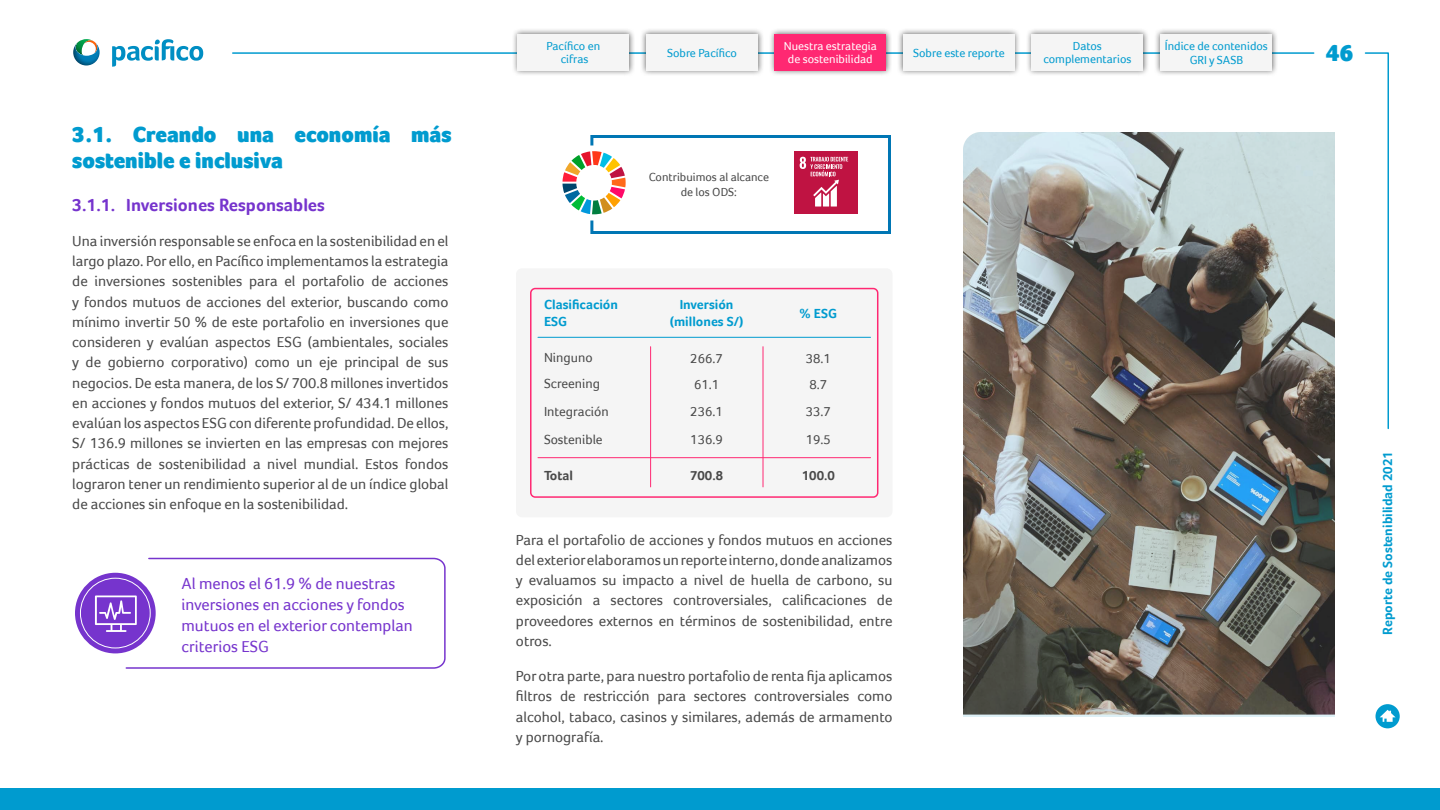
<style>
.page{position:relative;width:1440px;height:810px;background:#fff}
.page>*{position:absolute;margin:0;border:0;box-sizing:border-box;transform-origin:0 0}
.t1{font:900 24px "Foco";color:#009bcf}
.t2{font:900 22.5px/25.5px "Foco";color:#009bcf}
.t3{font:700 18px "Foco";color:#7634cd}
.t4{font:16.5px/21px "Foco";color:#7634cd}
.t5{font:15px/20.2px "Foco";color:#494949;text-align:justify}
.t6{font:13.5px/27.5px "Foco";color:#494949}
.t7{font:700 13.5px/16.5px "Foco";color:#009bcf}
.t8{font:700 13.5px "Foco";color:#494949}
.t9{font:12px/13.5px "Foco";color:#009bcf;text-align:center}
.t10{font:12px/13.5px "Foco";color:#fff;text-align:center}
.t11{font:12px/14.4px "Foco";color:#494949;text-align:center}
</style>
<div class="page">
<svg style="left:1376px;top:704px;width:24px;height:24px"></svg>
<svg style="left:1364px;top:52px;width:25px;height:378px"></svg>
<hr style="left:233px;top:52px;width:1081px;height:2px;background:#009bcf">
<div style="left:512px;top:28px;width:123px;height:48px;background:#000;opacity:.6"></div>
<div style="left:518px;top:34px;width:111px;height:36px;background:#f5f5f5"></div>
<div style="left:769px;top:28px;width:123px;height:48px;background:#000;opacity:.6"></div>
<div style="left:774px;top:34px;width:112px;height:36px;background:#ff2872"></div>
<div style="left:1026px;top:28px;width:123px;height:48px;background:#000;opacity:.6"></div>
<div style="left:1032px;top:34px;width:111px;height:36px;background:#f5f5f5"></div>
<div style="left:640px;top:28px;width:124px;height:48px;background:#000;opacity:.6"></div>
<div style="left:646px;top:34px;width:112px;height:36px;background:#f5f5f5"></div>
<div style="left:897px;top:28px;width:124px;height:48px;background:#000;opacity:.6"></div>
<div style="left:903px;top:34px;width:112px;height:36px;background:#f5f5f5"></div>
<div style="left:1154px;top:28px;width:124px;height:48px;background:#000;opacity:.6"></div>
<div style="left:1160px;top:34px;width:112px;height:36px;background:#f5f5f5"></div>
<div style="left:0;top:789px;width:1440px;height:21px;background:#009bcf"></div>
<img style="left:78px;top:39px;width:8px;height:3px">
<img style="left:84px;top:40px;width:11px;height:2px">
<img style="left:73px;top:42px;width:27px;height:24px">
<svg style="left:112px;top:39px;width:91px;height:28px"></svg>
<div style="left:516px;top:268px;width:376px;height:249px;background:#f5f5f5;border-radius:6px"></div>
<div style="left:530px;top:288px;width:348px;height:210px;border:2px solid #ff2872;border-radius:4px"></div>
<hr style="left:538px;top:337px;width:333px;height:1px;background:#009bcf">
<hr style="left:538px;top:457px;width:333px;height:1px;background:#ff2872">
<hr style="left:650px;top:347px;width:1px;height:140px;background:#ff2872">
<hr style="left:763px;top:347px;width:1px;height:140px;background:#ff2872">
<svg style="left:75px;top:573px;width:81px;height:80px"></svg>
<svg style="left:562px;top:135px;width:329px;height:99px"></svg>
<img style="left:963px;top:132px;width:372px;height:585px">
<svg style="left:95px;top:557px;width:351px;height:112px"></svg>
<h2 class="t2" style="left:72px;top:122px;width:381px">3.1. Creando una economía más sostenible e inclusiva</h2>
<p class="t3" style="left:72px;top:194px;width:254px">3.1.1. Inversiones Responsables</p>
<p class="t5" style="left:72px;top:230px;width:378px">Una inversión responsable se enfoca en la sostenibilidad en el largo plazo. Por ello, en Pacífico implementamos la estrategia de inversiones sostenibles para el portafolio de acciones y fondos mutuos de acciones del exterior, buscando como mínimo invertir 50 % de este portafolio en inversiones que consideren y evalúan aspectos ESG (ambientales, sociales y de gobierno corporativo) como un eje principal de sus negocios. De esta manera, de los S/ 700.8 millones invertidos en acciones y fondos mutuos del exterior, S/ 434.1 millones evalúan los aspectos ESG con diferente profundidad. De ellos, S/ 136.9 millones se invierten en las empresas con mejores prácticas de sostenibilidad a nivel mundial. Estos fondos lograron tener un rendimiento superior al de un índice global de acciones sin enfoque en la sostenibilidad.</p>
<p class="t4" style="left:182px;top:573px;width:233px">Al menos el 61.9 % de nuestras inversiones en acciones y fondos mutuos en el exterior contemplan criterios ESG</p>
<p class="t9" style="left:667px;top:46px;width:71px">Sobre Pacífico</p>
<p class="t9" style="left:913px;top:46px;width:93px">Sobre este reporte</p>
<p class="t9" style="left:1165px;top:39px;width:105px">Índice de contenidos<br>GRI y SASB</p>
<p class="t9" style="left:547px;top:39px;width:55px">Pacífico en cifras</p>
<p class="t10" style="left:784px;top:39px;width:94px">Nuestra estrategia de sostenibilidad</p>
<p class="t9" style="left:1043px;top:39px;width:89px">Datos complementarios</p>
<p class="t11" style="left:649px;top:170px;width:122px">Contribuimos al alcance de los ODS:</p>
<p class="t7" style="left:544px;top:296px;width:76px">Clasificación<br>ESG</p>
<p class="t7" style="left:670px;top:296px;width:75px;text-align:center">Inversión (millones S/)</p>
<p class="t6" style="left:690px;top:345px;width:34px;line-height:26px">266.7<br>61.1</p>
<p class="t6" style="left:690px;top:398px;width:34px">236.1<br>136.9</p>
<p class="t8" style="left:690px;top:467px;width:34px">700.8</p>
<p class="t6" style="left:544px;top:344px;width:57px;line-height:26.2px">Ninguno<br>Screening</p>
<p class="t6" style="left:544px;top:398px;width:66px">Integración<br>Sostenible</p>
<p class="t8" style="left:544px;top:467px;width:31px">Total</p>
<p class="t7" style="left:800px;top:305px;width:39px">% ESG</p>
<p class="t6" style="left:806px;top:345px;width:27px;line-height:26px">38.1<br>8.7</p>
<p class="t6" style="left:806px;top:398px;width:27px">33.7<br>19.5</p>
<p class="t8" style="left:802px;top:467px;width:34px">100.0</p>
<p class="t5" style="left:516px;top:529px;width:378px">Para el portafolio de acciones y fondos mutuos en acciones del exterior elaboramos un reporte interno, donde analizamos y evaluamos su impacto a nivel de huella de carbono, su exposición a sectores controversiales, calificaciones de proveedores externos en términos de sostenibilidad, entre otros.</p>
<p class="t5" style="left:516px;top:666px;width:378px">Por otra parte, para nuestro portafolio de renta fija aplicamos filtros de restricción para sectores controversiales como alcohol, tabaco, casinos y similares, además de armamento y pornografía.</p>
<h1 class="t1" style="left:1325px;top:39px;width:30px">46</h1>
<p class="t7" style="left:1379px;top:635px;width:185px;rotate:-90deg">Reporte de Sostenibilidad 2021</p>
</div>
